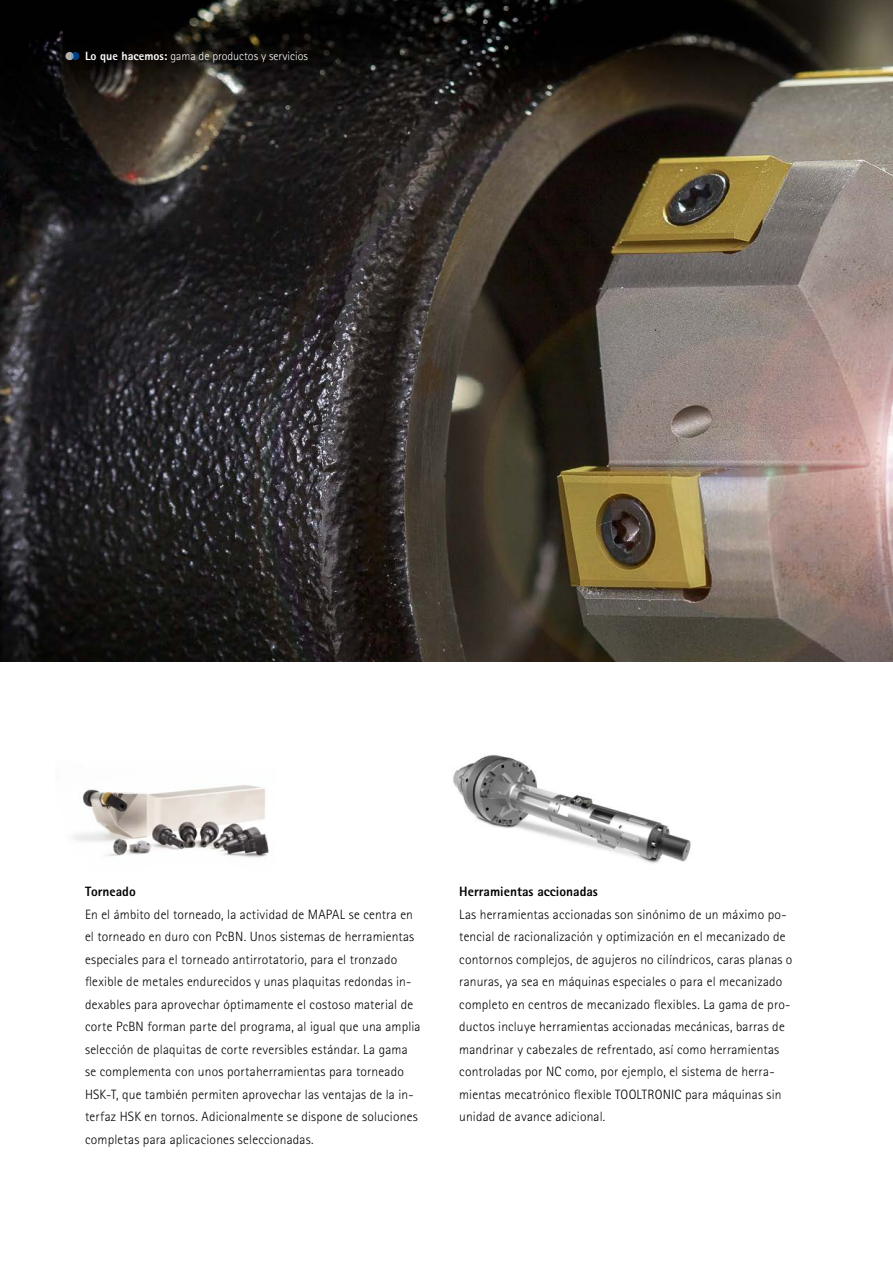
<style>
.page{position:relative;width:893px;height:1263px;background:#fff}
.page>*{position:absolute;margin:0;border:0;box-sizing:border-box;transform-origin:0 0}
.t1{font:300 13.5px/22.5px "Rotis Sans Serif W1 G";letter-spacing:.015em;color:#000}
.t2{font:800 13.5px "Rotis Sans Serif W1 G";color:#000}
.t3{font:300 12px "Rotis Sans Serif W1 G";color:#fff}
.s1{font-weight:800}
</style>
<div class="page">
<img style="left:0;top:0;width:893px;height:662px">
<div style="left:71px;top:52px;width:8px;height:8px;background:#003f7e;border-radius:50%"></div>
<svg style="left:65px;top:52px;width:9px;height:8px"></svg>
<svg style="left:71px;top:53px;width:3px;height:6px"></svg>
<img style="left:73px;top:785px;width:196px;height:73px">
<img style="left:453px;top:755px;width:238px;height:108px">
<p class="t3" style="left:85px;top:49px;width:224px"><span class="s1">Lo que hacemos:</span> gama de productos y servicios</p>
<p class="t2" style="left:85px;top:883px;width:52px">Torneado</p>
<p class="t1" style="left:85px;top:903px;width:337px">En el ámbito del torneado, la actividad de MAPAL se centra en el torneado en duro con PcBN. Unos sistemas de herramientas especiales para el torneado antirrotatorio, para el tronzado flexible de metales endurecidos y unas plaquitas redondas in&shy;dexables para aprovechar óptimamente el costoso material de corte PcBN forman parte del programa, al igual que una amplia selección de plaquitas de corte reversibles estándar. La gama se complementa con unos portaherramientas para torneado HSK-T, que también permiten aprovechar las ventajas de la in&shy;terfaz HSK en tornos. Adicionalmente se dispone de soluciones completas para aplicaciones seleccionadas.</p>
<p class="t2" style="left:459px;top:883px;width:140px">Herramientas accionadas</p>
<p class="t1" style="left:459px;top:903px;width:335px">Las herramientas accionadas son sinónimo de un máximo po&shy;tencial de racionalización y optimización en el mecanizado de contornos complejos, de agujeros no cilíndricos, caras planas o ranuras, ya sea en máquinas especiales o para el mecanizado completo en centros de mecanizado flexibles. La gama de pro&shy;ductos incluye herramientas accionadas mecánicas, barras de mandrinar y cabezales de refrentado, así como herramientas controladas por NC como, por ejemplo, el sistema de herra&shy;mientas mecatrónico flexible TOOLTRONIC para máquinas sin unidad de avance adicional.</p>
</div>
